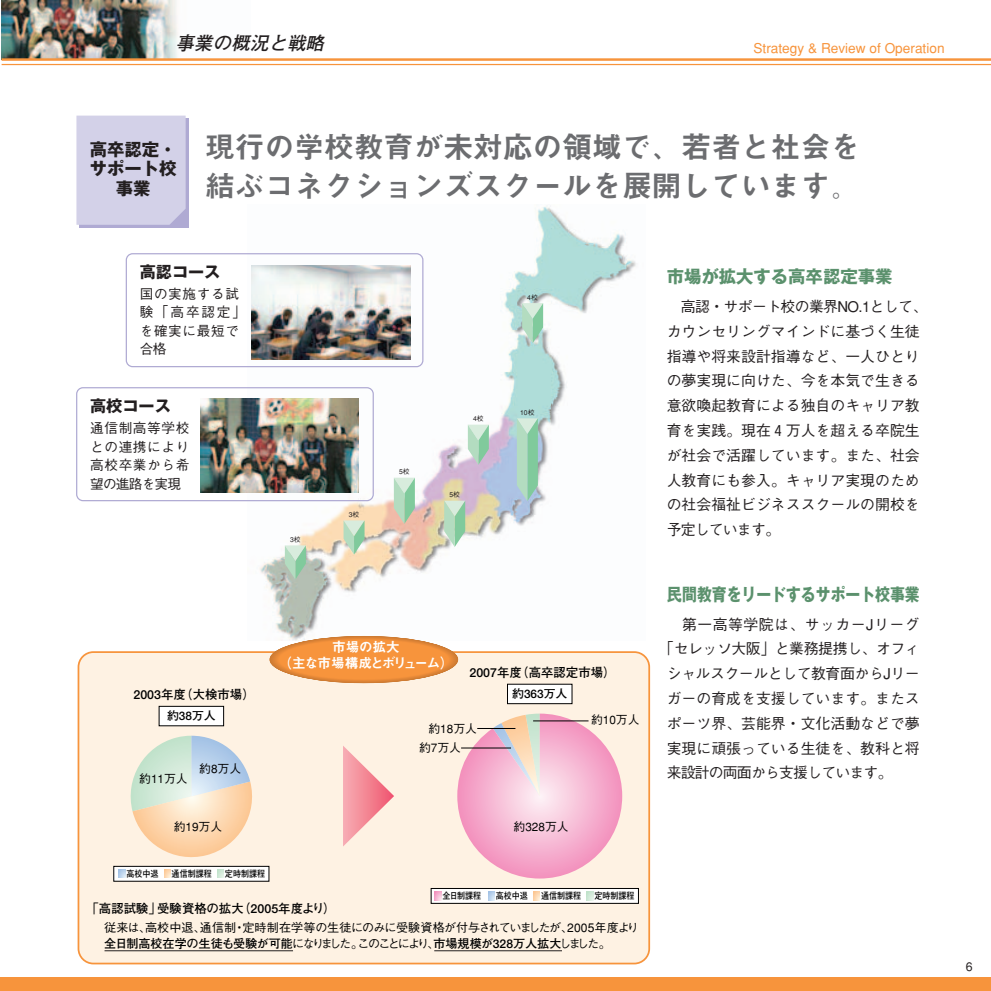
<style>
.page{position:relative;width:991px;height:991px;background:#fff}
.page>*{position:absolute;margin:0;border:0;box-sizing:border-box;transform-origin:0 0}
.t1{font:29.75px/39.7px "Midashi Go MB31";color:#6c6d70}
.t2{font:italic 700 18.55px "Futo Go B101";color:#231f20}
.t3{font:700 17.32px "Gothic MB101";color:#5b916d;scale:.85 1}
.t4{font:700 17.32px "Gothic MB101";color:#5b916d}
.t5{font:700 17.32px/19.8px "Gothic MB101";color:#231f20;text-align:center}
.t6{font:700 16.1px "Gothic MB101";color:#231f20}
.t7{font:500 14.88px/24.8px "Gothic BBB";color:#231f20}
.t8{font:500 14.88px "Gothic BBB";letter-spacing:-.03em;color:#231f20}
.t9{font:500 14.88px "Gothic BBB";letter-spacing:.03em;color:#231f20}
.t10{font:500 14.88px "Gothic BBB";letter-spacing:-.055em;color:#231f20}
.t11{font:500 13.65px/18.6px "Gothic BBB";letter-spacing:.045em;color:#231f20}
.t12{font:500 13.65px "Gothic BBB";color:#f7943c}
.t13{font:13.65px/16.3px "Midashi Go MB31";letter-spacing:-.075em;color:#fff;text-align:center}
.t14{font:700 12.42px "Futo Go B101";color:#000}
.t15{font:500 12.42px "Gothic BBB";color:#231f20}
.t16{font:500 12.08px "Gothic BBB";letter-spacing:.005em;color:#000}
.t17{font:700 12.08px "Futo Go B101";color:#000}
.t18{font:500 11.72px "Gothic BBB";color:#000}
.t19{font:700 11.72px "Futo Go B101";color:#000}
.t20{font:700 8.92px "Futo Go B101";color:#000;scale:.9 1}
.t21{font:500 6.83px "Gothic BBB";color:#231f20}
.s1{font-family:"Gothic BBB";font-weight:500}
</style>
<div class="page">
<img style="left:248px;top:206px;width:388px;height:435px">
<svg style="left:343px;top:520px;width:21px;height:34px"></svg>
<svg style="left:285px;top:545px;width:21px;height:34px"></svg>
<svg style="left:444px;top:500px;width:21px;height:47px"></svg>
<svg style="left:394px;top:477px;width:21px;height:47px"></svg>
<svg style="left:522px;top:303px;width:21px;height:40px"></svg>
<svg style="left:468px;top:424px;width:21px;height:41px"></svg>
<svg style="left:517px;top:418px;width:21px;height:83px;background:#a1d3b7"></svg>
<img style="left:2px;top:0;width:176px;height:58px">
<div style="left:79px;top:119px;width:110px;height:109px;background:#afaad3"></div>
<div style="left:76px;top:116px;width:110px;height:109px;background:#d3d1e8"></div>
<hr style="left:2px;top:64px;width:988px;height:1px;background:#f7943c">
<hr style="left:2px;top:58px;width:988px;height:3px;background:#f7943c">
<div style="left:0;top:977px;width:990px;height:13px;background:#f7943c"></div>
<svg style="left:126px;top:253px;width:297px;height:114px"></svg>
<img style="left:252px;top:265px;width:158px;height:95px">
<svg style="left:76px;top:387px;width:298px;height:114px"></svg>
<img style="left:200px;top:398px;width:159px;height:94px">
<div style="left:78px;top:651px;width:572px;height:313px;background:#fef2e3;border:2px solid #f7943c;border-radius:15px"></div>
<svg style="left:130px;top:735px;width:122px;height:123px"></svg>
<svg style="left:457px;top:713px;width:165px;height:165px"></svg>
<div style="left:159px;top:706px;width:65px;height:19px;background:#fff"></div>
<div style="left:159px;top:705px;width:65px;height:21px;border:1px solid #000"></div>
<div style="left:507px;top:684px;width:65px;height:19px;background:#fff"></div>
<div style="left:507px;top:683px;width:65px;height:21px;border:1px solid #000"></div>
<div style="left:431px;top:888px;width:207px;height:15px;background:#fff"></div>
<div style="left:431px;top:888px;width:207px;height:15px;border:1px solid #000"></div>
<svg style="left:488px;top:891px;width:6px;height:9px"></svg>
<svg style="left:435px;top:891px;width:6px;height:9px"></svg>
<svg style="left:533px;top:891px;width:7px;height:9px"></svg>
<svg style="left:587px;top:891px;width:6px;height:9px"></svg>
<div style="left:114px;top:866px;width:155px;height:15px;background:#fff"></div>
<div style="left:113px;top:866px;width:156px;height:15px;border:1px solid #000"></div>
<svg style="left:119px;top:869px;width:6px;height:9px"></svg>
<svg style="left:164px;top:869px;width:6px;height:9px"></svg>
<svg style="left:217px;top:869px;width:7px;height:9px"></svg>
<svg style="left:343px;top:746px;width:51px;height:100px"></svg>
<hr style="left:461px;top:747px;width:50px;height:1px;background:#000">
<hr style="left:477px;top:728px;width:38px;height:1px;background:#000">
<hr style="left:533px;top:720px;width:55px;height:1px;background:#000">
<hr style="left:104px;top:950px;width:189px;height:1px;background:#231f20">
<hr style="left:434px;top:950px;width:128px;height:1px;background:#231f20">
<div style="left:271px;top:636px;width:185px;height:46px;background:#d47f35;border-radius:50%"></div>
<div style="left:273px;top:637px;width:182px;height:45px;background:#d98236;border-radius:50%"></div>
<div style="left:274px;top:637px;width:180px;height:44px;background:#de8537;border-radius:50%"></div>
<div style="left:275px;top:638px;width:177px;height:43px;background:#e38838;border-radius:50%"></div>
<div style="left:276px;top:638px;width:175px;height:42px;background:#e98c3a;border-radius:50%"></div>
<div style="left:277px;top:639px;width:173px;height:41px;background:#ef8f3b;border-radius:50%"></div>
<div style="left:278px;top:639px;width:171px;height:40px;background:#f5933c;border-radius:50%"></div>
<div style="left:279px;top:640px;width:169px;height:39px;background:#f7943c;border-radius:50%"></div>
<p class="t2" style="left:175px;top:36px;width:154px">事業の概況と戦略</p>
<p class="t12" style="left:753px;top:43px;width:193px">Strategy &amp; Review of Operation</p>
<p class="t5" style="left:90px;top:141px;width:88px">高卒認定・サポート校事業</p>
<h1 class="t1" style="left:205px;top:131px;width:656px">現行の学校教育が未対応の領域で、若者と社会を結ぶコネクションズスクールを展開しています。</h1>
<p class="t6" style="left:140px;top:266px;width:82px">高認コース</p>
<p class="t11" style="left:140px;top:286px;width:108px">国の実施する試験「高卒認定」を確実に最短で合格</p>
<p class="t6" style="left:90px;top:400px;width:82px">高校コース</p>
<p class="t11" style="left:90px;top:420px;width:101px;text-align:justify">通信制高等学校との連携により高校卒業から希望の進路を実現</p>
<p class="t14" style="left:133px;top:689px;width:123px">2003年度（大検市場）</p>
<p class="t19" style="left:167px;top:711px;width:50px">約38万人</p>
<p class="t21" style="left:527px;top:295px;width:12px">4校</p>
<p class="t21" style="left:290px;top:537px;width:12px">3校</p>
<p class="t21" style="left:349px;top:512px;width:12px">3校</p>
<p class="t21" style="left:399px;top:469px;width:12px">5校</p>
<p class="t21" style="left:473px;top:416px;width:12px">4校</p>
<p class="t21" style="left:449px;top:492px;width:12px">5校</p>
<p class="t21" style="left:520px;top:410px;width:16px">10校</p>
<p class="t13" style="left:278px;top:640px;width:176px">市場の拡大<br>（主な市場構成とボリューム）</p>
<p class="t14" style="left:469px;top:667px;width:147px">2007年度（高卒認定市場）</p>
<p class="t19" style="left:512px;top:689px;width:56px">約363万人</p>
<p class="t18" style="left:428px;top:724px;width:50px">約18万人</p>
<p class="t18" style="left:419px;top:743px;width:43px">約7万人</p>
<p class="t18" style="left:591px;top:715px;width:50px">約10万人</p>
<p class="t18" style="left:199px;top:763px;width:43px">約8万人</p>
<p class="t18" style="left:139px;top:774px;width:50px">約11万人</p>
<p class="t18" style="left:174px;top:822px;width:50px">約19万人</p>
<p class="t18" style="left:513px;top:822px;width:56px">約328万人</p>
<p class="t20" style="left:126px;top:870px;width:37px">高校中退</p>
<p class="t20" style="left:172px;top:870px;width:46px">通信制課程</p>
<p class="t20" style="left:225px;top:870px;width:46px">定時制課程</p>
<p class="t14" style="left:87px;top:903px;width:250px">「高認試験」受験資格の拡大（2005年度より）</p>
<p class="t16" style="left:104px;top:922px;width:536px">従来は、高校中退、通信制・定時制在学等の生徒にのみに受験資格が付与されていましたが、2005年度より</p>
<p class="t17" style="left:104px;top:938px;width:508px">全日制高校在学の生徒も受験が可能<span class="s1">になりました。このことにより、</span>市場規模が328万人拡大<span class="s1">しました。</span></p>
<p class="t20" style="left:442px;top:892px;width:45px">全日制課程</p>
<p class="t20" style="left:541px;top:892px;width:46px">通信制課程</p>
<p class="t20" style="left:496px;top:892px;width:37px">高校中退</p>
<p class="t20" style="left:594px;top:892px;width:46px">定時制課程</p>
<p class="t4" style="left:666px;top:270px;width:227px">市場が拡大する高卒認定事業</p>
<p class="t7" style="left:666px;top:296px;width:262px;text-indent:14px">高認・サポート校の業界NO.1として、カウンセリングマインドに基づく生徒指導や将来設計指導など、一人ひとりの夢実現に向けた、今を本気で生きる意欲喚起教育による独自のキャリア教育を実践。現在４万人を超える卒院生が社会で活躍しています。また、社会人教育にも参入。キャリア実現のための社会福祉ビジネススクールの開校を予定しています。</p>
<p class="t3" style="left:667px;top:587px;width:298px">民間教育をリードするサポート校事業</p>
<p class="t9" style="left:682px;top:618px;width:239px">第一高等学院は、サッカーJリーグ</p>
<p class="t8" style="left:659px;top:643px;width:262px">「セレッソ大阪」と業務提携し、オフィ</p>
<p class="t8" style="left:666px;top:668px;width:255px">シャルスクールとして教育面からJリー</p>
<p class="t7" style="left:666px;top:688px;width:254px">ガーの育成を支援しています。またス</p>
<p class="t7" style="left:666px;top:712px;width:254px">ポーツ界、芸能界・文化活動などで夢</p>
<p class="t7" style="left:666px;top:737px;width:254px">実現に頑張っている生徒を、教科と将</p>
<p class="t10" style="left:666px;top:767px;width:227px">来設計の両面から支援しています。</p>
<p class="t15" style="left:966px;top:961px;width:8px">6</p>
</div>
